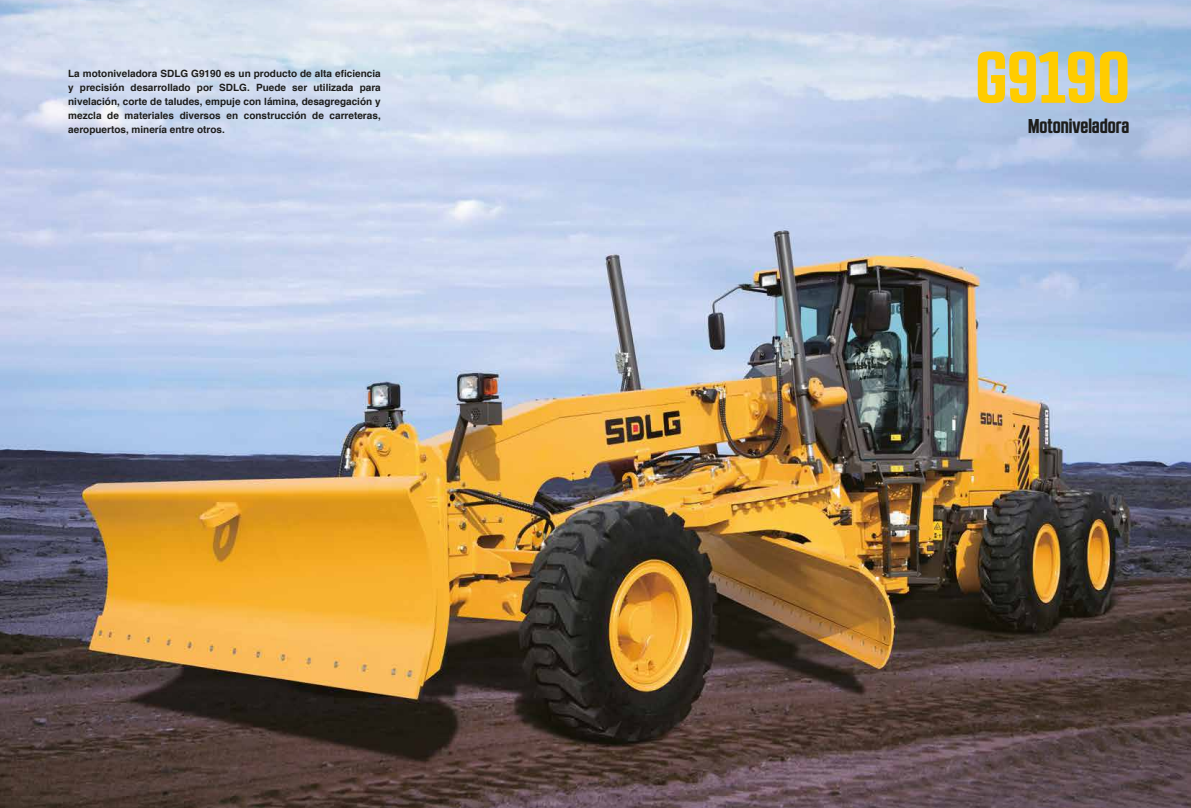
<style>
.page{position:relative;width:1191px;height:808px;background:#fff}
.page>*{position:absolute;margin:0;border:0;box-sizing:border-box;transform-origin:0 0}
.t1{font:700 73px "RB No 2.1 a";letter-spacing:.02em;color:#fc0}
.t2{font:700 20px "RB No 2.1 a";color:#1d1d1b}
.t3{font:700 10px/14px "Helvetica";color:#1d1d1b;text-align:justify}
</style>
<div class="page">
<img style="left:0;top:0;width:1191px;height:808px">
<p class="t3" style="left:68px;top:67px;width:314px">La motoniveladora SDLG G9190 es un producto de alta eficiencia y precisión desarrollado por SDLG. Puede ser utilizada para nivelación, corte de taludes, empuje con lámina, desagregación y mezcla de materiales diversos en construcción de carreteras, aeropuertos, minería entre otros.</p>
<h1 class="t1" style="left:975px;top:34px;width:155px">G9190</h1>
<h2 class="t2" style="left:1028px;top:114px;width:103px">Motoniveladora</h2>
</div>
